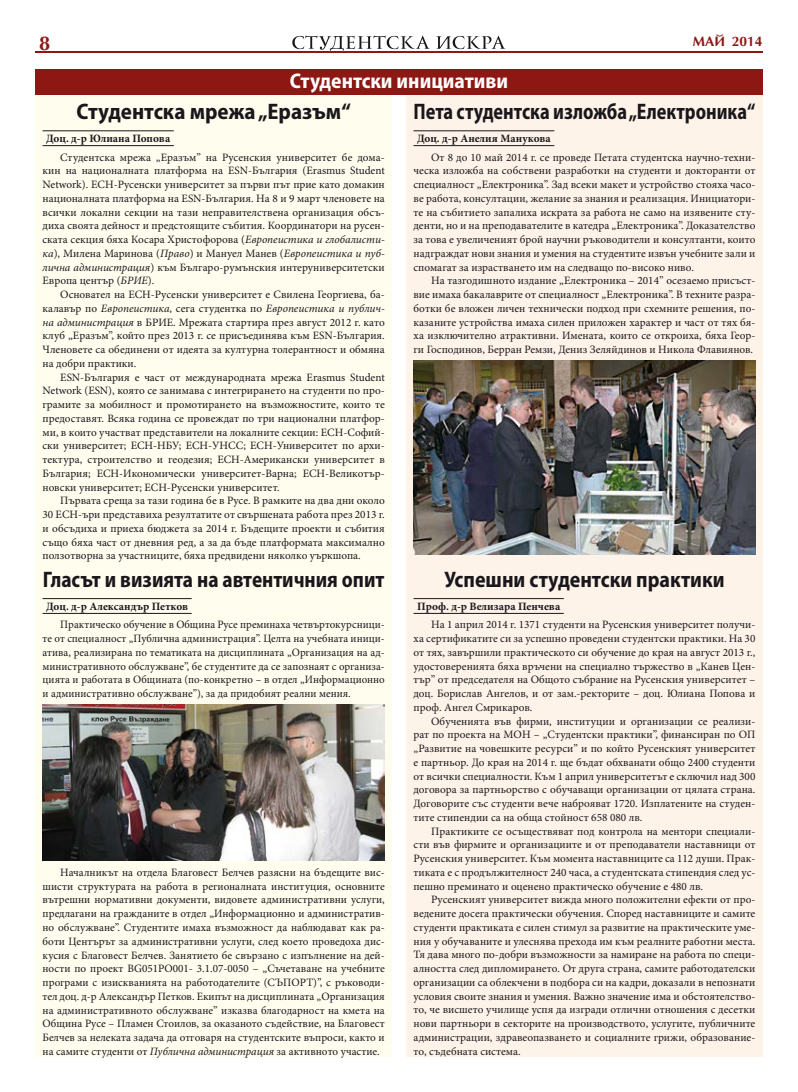
<style>
.page{position:relative;width:798px;height:1092px;background:#fff}
.page>*{position:absolute;margin:0;border:0;box-sizing:border-box;transform-origin:0 0}
.t1{font:700 semi-condensed 22.5px "Myriad Pro";color:#1a171c;scale:.87 1}
.t2{font:700 semi-condensed 22.5px "Myriad Pro";color:#1a171c;scale:.92 1}
.t3{font:700 semi-condensed 22.5px "Myriad Pro";color:#1a171c;scale:.95 1}
.t4{font:700 semi-condensed 22.5px "Myriad Pro";color:#1a171c}
.t5{font:700 semi-condensed 21.25px "Myriad Pro";color:#fff}
.t6{font:700 20px "AG Optima Cyr";color:#8c1713}
.t7{font:700 13.75px "AG Optima Cyr";color:#8c1713}
.t8{font:11.25px/13.8px "Minion Pro";color:#1a171c;text-align:justify}
.t9{font:700 11.25px "Minion Pro";color:#1a171c}
.s1{font-style:italic}
</style>
<div class="page">
<svg style="left:436px;top:36px;width:69px;height:13px"></svg>
<svg style="left:292px;top:35px;width:138px;height:17px"></svg>
<hr style="left:35px;top:52px;width:727px;height:1px;background:#8c1713">
<div style="left:35px;top:95px;width:357px;height:961px;background:#fffdee"></div>
<hr style="left:43px;top:130px;width:131px;height:1px;background:#1a171c">
<hr style="left:43px;top:145px;width:131px;height:1px;background:#1a171c">
<hr style="left:43px;top:598px;width:148px;height:1px;background:#1a171c">
<hr style="left:43px;top:613px;width:148px;height:1px;background:#1a171c">
<div style="left:406px;top:95px;width:356px;height:961px;background:#fef3e8"></div>
<hr style="left:413px;top:130px;width:141px;height:1px;background:#1a171c">
<hr style="left:413px;top:145px;width:141px;height:1px;background:#1a171c">
<hr style="left:413px;top:598px;width:150px;height:1px;background:#1a171c">
<hr style="left:413px;top:613px;width:150px;height:1px;background:#1a171c">
<img style="left:413px;top:361px;width:342px;height:194px">
<img style="left:43px;top:704px;width:341px;height:156px">
<div style="left:35px;top:69px;width:727px;height:26px;background:#8c1713"></div>
<h3 class="t6" style="left:39px;top:32px;width:13px">8</h3>
<p class="t7" style="left:692px;top:34px;width:71px">МАЙ 2014</p>
<h2 class="t5" style="left:290px;top:67px;width:220px">Студентски инициативи</h2>
<h1 class="t4" style="left:77px;top:97px;width:275px">Студентска мрежа „Еразъм“</h1>
<p class="t9" style="left:46px;top:130px;width:126px">Доц. д-р Юлиана Попова</p>
<p class="t8" style="left:43px;top:150px;width:343px;text-indent:18px">Студентска мрежа „Еразъм” на Русенския университет бе дома&shy;кин на националната платформа на ESN-България (Erasmus Student Network). ЕСН-Русенски университет за първи път прие като домакин националната платформа на ESN-България. На 8 и 9 март членовете на всички локални секции на тази неправителствена организация обсъ&shy;диха своята дейност и предстоящите събития. Координатори на русен&shy;ската секция бяха Косара Христофорова (<span class="s1">Европеистика и глобалисти&shy;ка</span>), Милена Маринова (<span class="s1">Право</span>) и Мануел Манев (<span class="s1">Европеистика и пуб&shy;лична администрация</span>) към Българо-румънския интеруниверситетски Европа център (<span class="s1">БРИЕ</span>).</p>
<p class="t8" style="left:43px;top:287px;width:343px;text-indent:18px">Основател на ЕСН-Русенски университет е Свилена Георгиева, ба&shy;калавър по <span class="s1">Европеистика</span>, сега студентка по <span class="s1">Европеистика и публич&shy;на администрация</span> в БРИЕ. Мрежата стартира през август 2012 г. като клуб „Еразъм”, който през 2013 г. се присъединява към ESN-България.<br>Членовете са обединени от идеята за културна толерантност и обмяна на добри практики.</p>
<p class="t8" style="left:43px;top:370px;width:343px;text-indent:18px">ESN-България е част от международната мрежа Erasmus Student Network (ESN), която се занимава с интегрирането на студенти по про&shy;грамите за мобилност и промотирането на възможностите, които те предоставят. Всяка година се провеждат по три национални платфор&shy;ми, в които участват представители на локалните секции: ЕСН-Софий&shy;ски университет; ЕСН-НБУ; ЕСН-УНСС; ЕСН-Университет по архи&shy;тектура, строителство и геодезия; ЕСН-Американски университет в България; ЕСН-Икономически университет-Варна; ЕСН-Великотър&shy;новски университет; ЕСН-Русенски университет.</p>
<p class="t8" style="left:43px;top:494px;width:343px;text-indent:18px">Първата среща за тази година бе в Русе. В рамките на два дни около 30 ЕСН-ъри представиха резултатите от свършената работа през 2013 г. и обсъдиха и приеха бюджета за 2014 г. Бъдещите проекти и събития също бяха част от дневния ред, а за да бъде платформата максимално ползотворна за участниците, бяха предвидени няколко уъркшопа.</p>
<h1 class="t2" style="left:43px;top:565px;width:373px">Гласът и визията на автентичния опит</h1>
<p class="t9" style="left:46px;top:598px;width:143px">Доц. д-р Александър Петков</p>
<p class="t8" style="left:43px;top:618px;width:343px;text-indent:18px">Практическо обучение в Община Русе преминаха четвъртокурсници&shy;те от специалност „Публична администрация”. Целта на учебната иници&shy;атива, реализирана по тематиката на дисциплината „Организация на ад&shy;министративното обслужване”, бе студентите да се запознаят с организа&shy;цията и работата в Общината (по-конкретно – в отдел „Информационно и административно обслужване”), за да придобият реални мения.</p>
<p class="t8" style="left:43px;top:865px;width:343px;text-indent:18px">Началникът на отдела Благовест Белчев разясни на бъдещите вис&shy;шисти структурата на работа в регионалната институция, основните вътрешни нормативни документи, видовете административни услуги, предлагани на гражданите в отдел „Информационно и административ&shy;но обслужване”. Студентите имаха възможност да наблюдават как ра&shy;боти Центърът за административни услуги, след което проведоха дис&shy;кусия с Благовест Белчев. Занятието бе свързано с изпълнение на дей&shy;ности по проект BG051PO001- 3.1.07-0050 – „Съчетаване на учебните програми с изискванията на работодателите (СЪПОРТ)”, с ръководи&shy;тел доц. д-р Александър Петков. Екипът на дисциплината „Организация на административното обслужване” изказва благодарност на кмета на Община Русе – Пламен Стоилов, за оказаното съдействие, на Благовест Белчев за нелеката задача да отговаря на студентските въпроси, както и на самите студенти от <span class="s1">Публична администрация</span> за активното участие.</p>
<h1 class="t1" style="left:413px;top:97px;width:394px">Пета студентска изложба „Електроника“</h1>
<p class="t9" style="left:417px;top:130px;width:135px">Доц. д-р Анелия Манукова</p>
<p class="t8" style="left:413px;top:150px;width:343px;text-indent:18px">От 8 до 10 май 2014 г. се проведе Петата студентска научно-техни&shy;ческа изложба на собствени разработки на студенти и докторанти от специалност „Електроника”. Зад всеки макет и устройство стояха часо&shy;ве работа, консултации, желание за знания и реализация. Инициатори&shy;те на събитието запалиха искрата за работа не само на изявените сту&shy;денти, но и на преподавателите в катедра „Електроника”. Доказателство за това е увеличеният брой научни ръководители и консултанти, които надграждат нови знания и умения на студентите извън учебните зали и спомагат за израстването им на следващо по-високо ниво.</p>
<p class="t8" style="left:413px;top:274px;width:343px;text-indent:18px">На тазгодишното издание „Електроника – 2014” осезаемо присъст&shy;вие имаха бакалаврите от специалност „Електроника”. В техните разра&shy;ботки бе вложен личен технически подход при схемните решения, по&shy;казаните устройства имаха силен приложен характер и част от тях бя&shy;ха изключително атрактивни. Имената, които се откроиха, бяха Геор&shy;ги Господинов, Берран Ремзи, Дениз Зеляйдинов и Никола Флавиянов.</p>
<h1 class="t3" style="left:444px;top:565px;width:296px">Успешни студентски практики</h1>
<p class="t9" style="left:417px;top:598px;width:145px">Проф. д-р Велизара Пенчева</p>
<p class="t8" style="left:413px;top:618px;width:343px;text-indent:18px">На 1 април 2014 г. 1371 студенти на Русенския университет получи&shy;ха сертификатите си за успешно проведени студентски практики. На 30 от тях, завършили практическото си обучение до края на август 2013 г., удостоверенията бяха връчени на специално тържество в „Канев Цен&shy;тър” от председателя на Общото събрание на Русенския университет – доц. Борислав Ангелов, и от зам.-ректорите – доц. Юлиана Попова и проф. Ангел Смрикаров.</p>
<p class="t8" style="left:413px;top:714px;width:343px;text-indent:18px">Обученията във фирми, институции и организации се реализи&shy;рат по проекта на МОН – „Студентски практики”, финансиран по ОП „Развитие на човешките ресурси” и по който Русенският университет е партньор. До края на 2014 г. ще бъдат обхванати общо 2400 студенти от всички специалности. Към 1 април университетът е сключил над 300 договора за партньорство с обучаващи организации от цялата страна.<br>Договорите със студенти вече наброяват 1720. Изплатените на студен&shy;тите стипендии са на обща стойност 658 080 лв.</p>
<p class="t8" style="left:413px;top:824px;width:343px;text-indent:18px">Практиките се осъществяват под контрола на ментори специали&shy;сти във фирмите и организациите и от преподаватели наставници от Русенския университет. Към момента наставниците са 112 души. Прак&shy;тиката е с продължителност 240 часа, а студентската стипендия след ус&shy;пешно преминато и оценено практическо обучение е 480 лв.</p>
<p class="t8" style="left:413px;top:892px;width:343px;text-indent:18px">Русенският университет вижда много положителни ефекти от про&shy;ведените досега практически обучения. Според наставниците и самите студенти практиката е силен стимул за развитие на практическите уме&shy;ния у обучаваните и улеснява прехода им към реалните работни места.<br>Тя дава много по-добри възможности за намиране на работа по специ&shy;алността след дипломирането. От друга страна, самите работодателски организации са облекчени в подбора си на кадри, доказали в непознати условия своите знания и умения. Важно значение има и обстоятелство&shy;то, че висшето училище успя да изгради отлични отношения с десетки нови партньори в секторите на производството, услугите, публичните администрации, здравеопазването и социалните грижи, образование&shy;то, съдебната система.</p>
</div>
